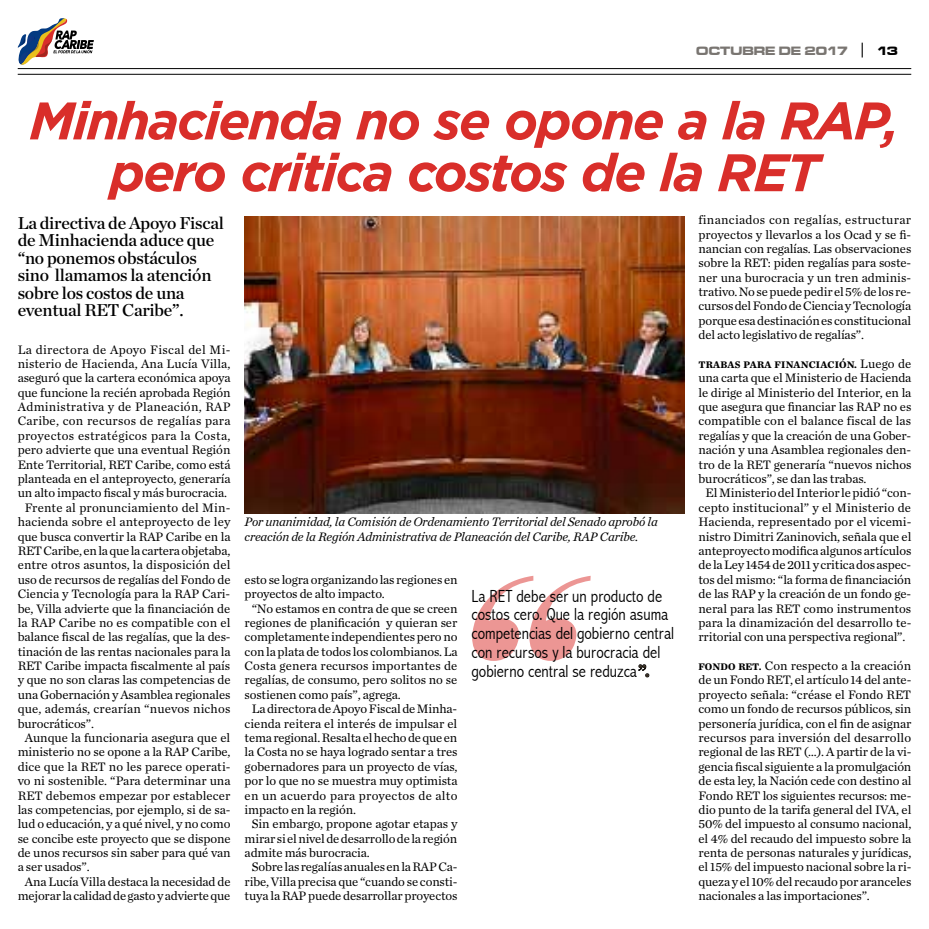
<style>
.page{position:relative;width:929px;height:929px;background:#fff}
.page>*{position:absolute;margin:0;border:0;box-sizing:border-box;transform-origin:0 0}
.t1{font:italic 700 52.75px/51.8px "Gotham";letter-spacing:-.04em;color:#d92e2a;text-align:center}
.t2{font:300 condensed 17.5px/18.8px "Abadi";color:#000}
.t3{font:17.5px/17.5px "Chronicle Deck Semi";letter-spacing:-.015em;color:#000}
.t4{font:12.75px/14.4px "Chronicle Text G1";letter-spacing:-.01em;color:#000;text-align:justify}
.t5{font:italic 12.75px/14.4px "Chronicle Text G1";letter-spacing:-.01em;color:#000}
.t6{font:12.75px "Chronicle Text G1";letter-spacing:.01em;color:#000}
.t7{font:12.75px "Chronicle Text G1";letter-spacing:.02em;color:#000}
.t8{font:12.75px "Chronicle Text G1";letter-spacing:.015em;color:#000}
.t9{font:12.5px "Microgramma D Bold Exte";letter-spacing:-.065em;color:#797571}
.t10{font:700 10px "Chronicle Text G1";letter-spacing:.015em;color:#000}
.s1{font-family:"Tw Cen";font-size:17.5px;color:#000}
.s2{color:#000}
.s3{font-weight:400;font-size:12.75px}
.s4{font-weight:700;font-size:10px}
.s5{font-family:"Bauer Bodoni BT";font-weight:900;font-style:italic;font-stretch:normal;color:#352c21}
</style>
<div class="page">
<hr style="left:18px;top:68px;width:893px;height:1px;background:#000">
<hr style="left:18px;top:74px;width:893px;height:1px;background:#000">
<svg style="left:18px;top:18px;width:76px;height:47px"></svg>
<svg style="left:472px;top:575px;width:119px;height:85px"></svg>
<svg style="left:638px;top:664px;width:11px;height:13px"></svg>
<img style="left:244px;top:216px;width:440px;height:297px">
<p class="t9" style="left:696px;top:42px;width:13px">OCTUBRE</p>
<p class="t9" style="left:778px;top:42px;width:121px">DE 2017 <span class="s1">|</span> <span class="s2">13</span></p>
<h1 class="t1" style="left:29px;top:94px;width:871px">Minhacienda no se opone a la RAP, pero critica costos de la RET</h1>
<h2 class="t3" style="left:18px;top:213px;width:208px">La directiva de Apoyo Fiscal de Minhacienda aduce que “no ponemos obstáculos sino llamamos la atención sobre los costos de una eventual RET Caribe”.</h2>
<p class="t7" style="left:18px;top:339px;width:214px">La directora de Apoyo Fiscal del Mi-</p>
<p class="t6" style="left:18px;top:354px;width:214px">nisterio de Hacienda, Ana Lucía Villa,</p>
<p class="t4" style="left:18px;top:370px;width:214px">aseguró que la cartera económica apoya</p>
<p class="t4" style="left:18px;top:384px;width:214px">que funcione la recién aprobada Región</p>
<p class="t7" style="left:18px;top:397px;width:214px">Administrativa y de Planeación, RAP</p>
<p class="t7" style="left:18px;top:411px;width:214px">Caribe, con recursos de regalías para</p>
<p class="t7" style="left:18px;top:426px;width:214px">proyectos estratégicos para la Costa,</p>
<p class="t4" style="left:18px;top:442px;width:214px">pero advierte que una eventual Región</p>
<p class="t4" style="left:18px;top:456px;width:214px">Ente Territorial, RET Caribe, como está</p>
<p class="t4" style="left:18px;top:471px;width:214px">planteada en el anteproyecto, generaría</p>
<p class="t4" style="left:18px;top:485px;width:211px">un alto impacto fiscal y más burocracia.</p>
<p class="t6" style="left:25px;top:498px;width:207px">Frente al pronunciamiento del Min-</p>
<p class="t6" style="left:18px;top:512px;width:214px">hacienda sobre el anteproyecto de ley</p>
<p class="t4" style="left:18px;top:528px;width:214px">que busca convertir la RAP Caribe en la</p>
<p class="t4" style="left:18px;top:542px;width:214px">RET Caribe, en la que la cartera objetaba,</p>
<p class="t4" style="left:18px;top:557px;width:214px">entre otros asuntos, la disposición del</p>
<p class="t4" style="left:18px;top:571px;width:214px">uso de recursos de regalías del Fondo de</p>
<p class="t4" style="left:18px;top:586px;width:214px">Ciencia y Tecnología para la RAP Cari-</p>
<p class="t4" style="left:18px;top:600px;width:214px">be, Villa advierte que la financiación de</p>
<p class="t4" style="left:18px;top:614px;width:214px">la RAP Caribe no es compatible con el</p>
<p class="t4" style="left:18px;top:629px;width:214px">balance fiscal de las regalías, que la des-</p>
<p class="t4" style="left:18px;top:643px;width:214px">tinación de las rentas nacionales para la</p>
<p class="t4" style="left:18px;top:657px;width:214px">RET Caribe impacta fiscalmente al país</p>
<p class="t4" style="left:18px;top:672px;width:214px">y que no son claras las competencias de</p>
<p class="t4" style="left:18px;top:686px;width:214px">una Gobernación y Asamblea regionales</p>
<p class="t6" style="left:18px;top:699px;width:214px">que, además, crearían “nuevos nichos</p>
<p class="t4" style="left:18px;top:715px;width:78px">burocráticos”.</p>
<p class="t4" style="left:25px;top:729px;width:207px">Aunque la funcionaria asegura que el</p>
<p class="t4" style="left:18px;top:744px;width:214px">ministerio no se opone a la RAP Caribe,</p>
<p class="t4" style="left:18px;top:758px;width:214px">dice que la RET no les parece operati-</p>
<p class="t4" style="left:18px;top:772px;width:214px">vo ni sostenible. “Para determinar una</p>
<p class="t4" style="left:18px;top:787px;width:214px">RET debemos empezar por establecer</p>
<p class="t4" style="left:18px;top:801px;width:214px">las competencias, por ejemplo, si de sa-</p>
<p class="t4" style="left:18px;top:816px;width:214px">lud o educación, y a qué nivel, y no como</p>
<p class="t4" style="left:18px;top:830px;width:214px">se concibe este proyecto que se dispone</p>
<p class="t4" style="left:18px;top:844px;width:214px">de unos recursos sin saber para qué van</p>
<p class="t4" style="left:18px;top:859px;width:73px">a ser usados”.</p>
<p class="t4" style="left:25px;top:873px;width:207px">Ana Lucía Villa destaca la necesidad de</p>
<p class="t4" style="left:18px;top:887px;width:214px">mejorar la calidad de gasto y advierte que</p>
<p class="t4" style="left:698px;top:212px;width:214px">financiados con regalías, estructurar proyectos y llevarlos a los Ocad y se fi&shy;nancian con regalías. Las observaciones sobre la RET: piden regalías para soste&shy;ner una burocracia y un tren adminis&shy;trativo. No se puede pedir el 5% de los re&shy;cursos del Fondo de Ciencia y Tecnología porque esa destinación es constitucional del acto legislativo de regalías”.</p>
<p class="t10" style="left:698px;top:356px;width:214px">TRABAS PARA FINANCIACIÓN. <span class="s3">Luego de</span></p>
<p class="t4" style="left:698px;top:370px;width:214px">una carta que el Ministerio de Hacienda</p>
<p class="t4" style="left:698px;top:384px;width:214px">le dirige al Ministerio del Interior, en la</p>
<p class="t4" style="left:698px;top:399px;width:214px">que asegura que financiar las RAP no es</p>
<p class="t4" style="left:698px;top:413px;width:214px">compatible con el balance fiscal de las</p>
<p class="t4" style="left:698px;top:427px;width:214px">regalías y que la creación de una Gober-</p>
<p class="t4" style="left:698px;top:442px;width:214px">nación y una Asamblea regionales den-</p>
<p class="t4" style="left:698px;top:456px;width:214px">tro de la RET generaría “nuevos nichos</p>
<p class="t4" style="left:698px;top:471px;width:169px">burocráticos”, se dan las trabas.</p>
<p class="t4" style="left:705px;top:485px;width:207px">El Ministerio del Interior le pidió “con-</p>
<p class="t4" style="left:698px;top:499px;width:214px">cepto institucional” y el Ministerio de</p>
<p class="t4" style="left:698px;top:514px;width:214px">Hacienda, representado por el vicemi-</p>
<p class="t4" style="left:698px;top:528px;width:214px">nistro Dimitri Zaninovich, señala que el</p>
<p class="t4" style="left:698px;top:542px;width:214px">anteproyecto modifica algunos artículos</p>
<p class="t4" style="left:698px;top:557px;width:214px">de la Ley 1454 de 2011 y critica dos aspec-</p>
<p class="t4" style="left:698px;top:571px;width:214px">tos del mismo: “la forma de financiación</p>
<p class="t4" style="left:698px;top:586px;width:214px">de las RAP y la creación de un fondo ge-</p>
<p class="t4" style="left:698px;top:600px;width:214px">neral para las RET como instrumentos</p>
<p class="t4" style="left:698px;top:614px;width:214px">para la dinamización del desarrollo te-</p>
<p class="t4" style="left:698px;top:629px;width:208px">rritorial con una perspectiva regional”.</p>
<p class="t4" style="left:698px;top:657px;width:214px"><span class="s4">FONDO RET.</span> Con respecto a la creación de un Fondo RET, el artículo 14 del ante&shy;proyecto señala: “créase el Fondo RET como un fondo de recursos públicos, sin personería jurídica, con el fin de asignar recursos para inversión del desarrollo regional de las RET (…). A partir de la vi&shy;gencia fiscal siguiente a la promulgación de esta ley, la Nación cede con destino al Fondo RET los siguientes recursos: me&shy;dio punto de la tarifa general del IVA, el 50% del impuesto al consumo nacional, el 4% del recaudo del impuesto sobre la renta de personas naturales y jurídicas, el 15% del impuesto nacional sobre la ri&shy;queza y el 10% del recaudo por aranceles nacionales a las importaciones”.</p>
<p class="t5" style="left:244px;top:514px;width:415px">Por unanimidad, la Comisión de Ordenamiento Territorial del Senado aprobó la creación de la Región Administrativa de Planeación del Caribe, RAP Caribe.</p>
<p class="t4" style="left:244px;top:571px;width:214px">esto se logra organizando las regiones en</p>
<p class="t4" style="left:244px;top:586px;width:141px">proyectos de alto impacto.</p>
<p class="t4" style="left:252px;top:600px;width:207px">“No estamos en contra de que se creen</p>
<p class="t4" style="left:244px;top:614px;width:214px">regiones de planificación y quieran ser</p>
<p class="t4" style="left:244px;top:629px;width:214px">completamente independientes pero no</p>
<p class="t4" style="left:244px;top:643px;width:214px">con la plata de todos los colombianos. La</p>
<p class="t4" style="left:244px;top:657px;width:214px">Costa genera recursos importantes de</p>
<p class="t4" style="left:244px;top:672px;width:214px">regalías, de consumo, pero solitos no se</p>
<p class="t4" style="left:244px;top:686px;width:158px">sostienen como país”, agrega.</p>
<p class="t4" style="left:252px;top:701px;width:207px">La directora de Apoyo Fiscal de Minha-</p>
<p class="t4" style="left:244px;top:715px;width:214px">cienda reitera el interés de impulsar el</p>
<p class="t4" style="left:244px;top:729px;width:214px">tema regional. Resalta el hecho de que en</p>
<p class="t4" style="left:244px;top:744px;width:214px">la Costa no se haya logrado sentar a tres</p>
<p class="t4" style="left:244px;top:758px;width:214px">gobernadores para un proyecto de vías,</p>
<p class="t4" style="left:244px;top:772px;width:214px">por lo que no se muestra muy optimista</p>
<p class="t8" style="left:244px;top:785px;width:214px">en un acuerdo para proyectos de alto</p>
<p class="t4" style="left:244px;top:801px;width:113px">impacto en la región.</p>
<p class="t4" style="left:252px;top:816px;width:207px">Sin embargo, propone agotar etapas y</p>
<p class="t4" style="left:244px;top:830px;width:214px">mirar si el nivel de desarrollo de la región</p>
<p class="t4" style="left:244px;top:844px;width:127px">admite más burocracia.</p>
<p class="t4" style="left:252px;top:859px;width:207px">Sobre las regalías anuales en la RAP Ca-</p>
<p class="t4" style="left:244px;top:873px;width:214px">ribe, Villa precisa que “cuando se consti-</p>
<p class="t4" style="left:244px;top:887px;width:214px">tuya la RAP puede desarrollar proyectos</p>
<h2 class="t2" style="left:471px;top:586px;width:204px">La RET debe ser un producto de costos cero. Que la región asuma competencias del gobierno central con recursos y la burocracia del gobierno central se reduzca<span class="s5">”.</span></h2>
</div>
